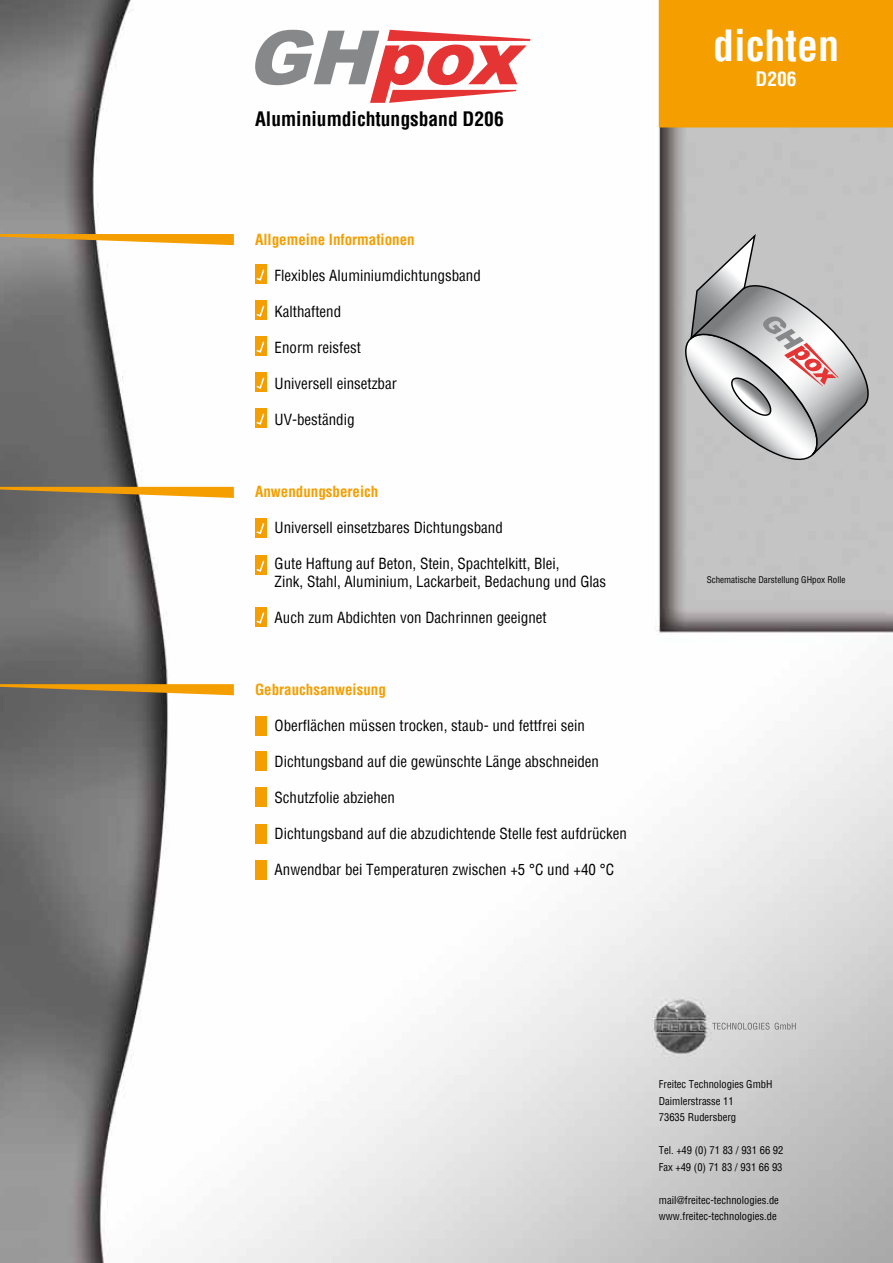
<style>
.page{position:relative;width:893px;height:1263px;background:#fff}
.page>*{position:absolute;margin:0;border:0;box-sizing:border-box;transform-origin:0 0}
.t1{font:700 condensed 42px "Helvetica";color:#fff}
.t2{font:700 condensed 19.5px "Helvetica";color:#000}
.t3{font:700 condensed 19.5px "Helvetica";color:#fff}
.t4{font:condensed 15px/18px "Helvetica";color:#000}
.t5{font:700 condensed 15px "Helvetica";color:#f49e00}
.t6{font:condensed 10.5px/16.5px "Helvetica";color:#000}
.t7{font:condensed 9px "Helvetica";color:#000}
</style>
<div class="page">
<img style="left:0;top:0;width:893px;height:1263px">
<img style="left:722px;top:1023px;width:57px;height:7px">
<div style="left:659px;top:0;width:234px;height:127px;background:#f49e00"></div>
<div style="left:255px;top:264px;width:11px;height:20px;background:#f49e00"></div>
<svg style="left:256px;top:269px;width:9px;height:12px"></svg>
<div style="left:255px;top:300px;width:11px;height:20px;background:#f49e00"></div>
<svg style="left:256px;top:305px;width:9px;height:12px"></svg>
<div style="left:255px;top:336px;width:11px;height:20px;background:#f49e00"></div>
<svg style="left:256px;top:341px;width:9px;height:12px"></svg>
<div style="left:255px;top:372px;width:11px;height:20px;background:#f49e00"></div>
<svg style="left:256px;top:377px;width:9px;height:12px"></svg>
<div style="left:255px;top:408px;width:11px;height:20px;background:#f49e00"></div>
<svg style="left:256px;top:413px;width:9px;height:12px"></svg>
<div style="left:255px;top:518px;width:11px;height:20px;background:#f49e00"></div>
<svg style="left:256px;top:523px;width:9px;height:12px"></svg>
<div style="left:255px;top:555px;width:11px;height:20px;background:#f49e00"></div>
<svg style="left:256px;top:560px;width:9px;height:12px"></svg>
<div style="left:255px;top:607px;width:11px;height:20px;background:#f49e00"></div>
<svg style="left:256px;top:612px;width:9px;height:12px"></svg>
<div style="left:255px;top:716px;width:11px;height:20px;background:#f49e00"></div>
<div style="left:255px;top:751px;width:11px;height:20px;background:#f49e00"></div>
<div style="left:255px;top:787px;width:11px;height:20px;background:#f49e00"></div>
<div style="left:255px;top:823px;width:11px;height:20px;background:#f49e00"></div>
<div style="left:255px;top:859px;width:11px;height:20px;background:#f49e00"></div>
<svg style="left:0;top:234px;width:234px;height:11px;background:#dba542"></svg>
<svg style="left:0;top:487px;width:234px;height:11px;background:#c59130"></svg>
<svg style="left:0;top:684px;width:234px;height:11px;background:#c18b28"></svg>
<svg style="left:677px;top:234px;width:200px;height:234px;background:#bdbbbc"></svg>
<svg style="left:255px;top:30px;width:275px;height:73px"></svg>
<h2 class="t2" style="left:255px;top:106px;width:250px">Aluminiumdichtungsband D206</h2>
<p class="t5" style="left:255px;top:230px;width:161px">Allgemeine Informationen</p>
<p class="t4" style="left:275px;top:266px;width:208px">Flexibles Aluminiumdichtungsband</p>
<p class="t4" style="left:275px;top:302px;width:68px">Kalthaftend</p>
<p class="t4" style="left:275px;top:338px;width:88px">Enorm reisfest</p>
<p class="t4" style="left:275px;top:374px;width:124px">Universell einsetzbar</p>
<p class="t4" style="left:275px;top:410px;width:81px">UV-beständig</p>
<p class="t5" style="left:255px;top:482px;width:125px">Anwendungsbereich</p>
<p class="t4" style="left:275px;top:518px;width:230px">Universell einsetzbares Dichtungsband</p>
<p class="t4" style="left:275px;top:554px;width:333px">Gute Haftung auf Beton, Stein, Spachtelkitt, Blei,<br>Zink, Stahl, Aluminium, Lackarbeit, Bedachung und Glas</p>
<p class="t4" style="left:275px;top:608px;width:274px">Auch zum Abdichten von Dachrinnen geeignet</p>
<p class="t5" style="left:255px;top:680px;width:132px">Gebrauchsanweisung</p>
<p class="t4" style="left:275px;top:716px;width:312px">Oberflächen müssen trocken, staub- und fettfrei sein</p>
<p class="t4" style="left:275px;top:752px;width:326px">Dichtungsband auf die gewünschte Länge abschneiden</p>
<p class="t4" style="left:275px;top:788px;width:122px">Schutzfolie abziehen</p>
<p class="t4" style="left:275px;top:824px;width:354px">Dichtungsband auf die abzudichtende Stelle fest aufdrücken</p>
<p class="t4" style="left:275px;top:860px;width:341px">Anwendbar bei Temperaturen zwischen +5 °C und +40 °C</p>
<h1 class="t1" style="left:713px;top:18px;width:127px">dichten</h1>
<h2 class="t3" style="left:755px;top:66px;width:43px">D206</h2>
<p class="t7" style="left:707px;top:574px;width:140px">Schematische Darstellung GHpox Rolle</p>
<p class="t6" style="left:659px;top:1076px;width:115px">Freitec Technologies GmbH<br>Daimlerstrasse 11<br>73635 Rudersberg</p>
<p class="t6" style="left:659px;top:1142px;width:126px">Tel. +49 (0) 71 83 / 931 66 92<br>Fax +49 (0) 71 83 / 931 66 93</p>
<p class="t6" style="left:659px;top:1192px;width:122px">mail@freitec-technologies.de www.freitec-technologies.de</p>
</div>
